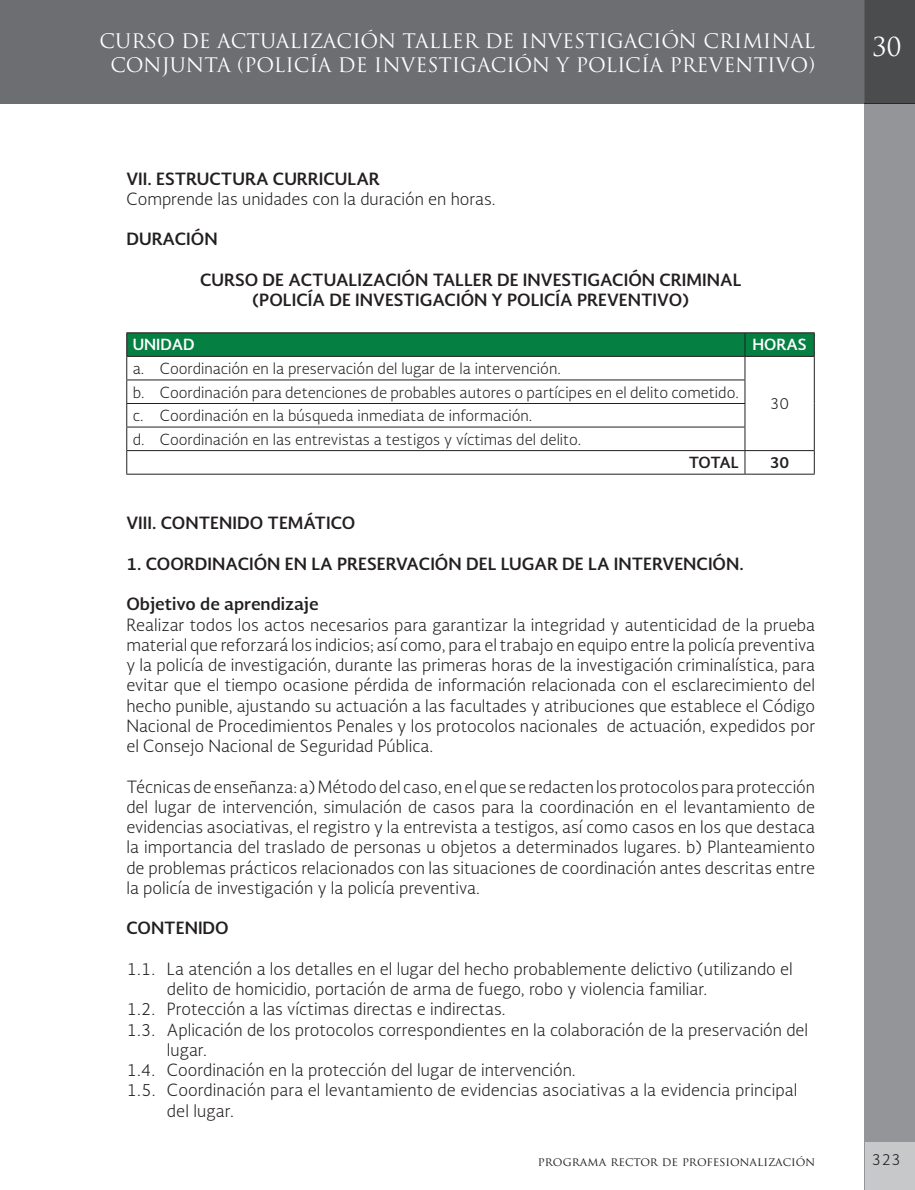
<style>
.page{position:relative;width:915px;height:1190px;background:#fff}
.page>*{position:absolute;margin:0;border:0;box-sizing:border-box;transform-origin:0 0}
.t1{font:25.5px "Trajan Pro";color:#fff}
.t2{font:19.5px/23.4px "Trajan Pro";color:#fff;text-align:center}
.t3{font:300 16.5px/20.2px "Soberana Sans";color:#231f20;text-align:justify}
.t4{font:700 16.5px/20.2px "Soberana Sans";color:#231f20;text-align:center}
.t5{font:300 15px/23.5px "Soberana Sans";color:#231f20}
.t6{font:700 15px "Soberana Sans";color:#fff}
.t7{font:700 15px "Soberana Sans";letter-spacing:-.035em;color:#231f20}
.t8{font:12px "Trajan Pro";color:#231f20}
</style>
<div class="page">
<div style="left:0;top:0;width:864px;height:104px;background:#6d6e71"></div>
<div style="left:864px;top:104px;width:50px;height:1086px;background:#939598"></div>
<div style="left:864px;top:0;width:50px;height:104px;background:#4b4c4d"></div>
<div style="left:865px;top:1142px;width:49px;height:48px;background:#c7c8ca"></div>
<hr style="left:126px;top:332px;width:619px;height:1px;background:#231f20">
<hr style="left:745px;top:332px;width:69px;height:1px;background:#231f20">
<svg style="left:126px;top:333px;width:688px;height:141px"></svg>
<hr style="left:126px;top:474px;width:619px;height:1px;background:#231f20">
<hr style="left:745px;top:474px;width:69px;height:1px;background:#231f20">
<p class="t2" style="left:99px;top:30px;width:717px">CURSO DE ACTUALIZACIÓN TALLER DE INVESTIGACIÓN CRIMINAL<br>CONJUNTA (POLICÍA DE INVESTIGACIÓN Y POLICÍA PREVENTIVO)</p>
<p class="t4" style="left:126px;top:170px;width:255px">VII. ESTRUCTURA CURRICULAR</p>
<p class="t3" style="left:126px;top:190px;width:371px">Comprende las unidades con la duración en horas.</p>
<p class="t4" style="left:126px;top:231px;width:93px">DURACIÓN</p>
<p class="t4" style="left:200px;top:271px;width:543px">CURSO DE ACTUALIZACIÓN TALLER DE INVESTIGACIÓN CRIMINAL (POLICÍA DE INVESTIGACIÓN Y POLICÍA PREVENTIVO)</p>
<p class="t6" style="left:133px;top:339px;width:63px">UNIDAD</p>
<p class="t6" style="left:752px;top:339px;width:56px">HORAS</p>
<p class="t5" style="left:133px;top:358px;width:429px">a. Coordinación en la preservación del lugar de la intervención.</p>
<p class="t5" style="left:769px;top:393px;width:21px">30</p>
<p class="t5" style="left:133px;top:382px;width:607px">b. Coordinación para detenciones de probables autores o partícipes en el delito cometido. c. Coordinación en la búsqueda inmediata de información.<br>d. Coordinación en las entrevistas a testigos y víctimas del delito.</p>
<p class="t7" style="left:688px;top:456px;width:52px">TOTAL</p>
<p class="t7" style="left:769px;top:456px;width:21px">30</p>
<p class="t4" style="left:126px;top:515px;width:230px">VIII. CONTENIDO TEMÁTICO</p>
<p class="t4" style="left:126px;top:555px;width:619px">1. COORDINACIÓN EN LA PRESERVACIÓN DEL LUGAR DE LA INTERVENCIÓN.</p>
<p class="t4" style="left:126px;top:596px;width:194px">Objetivo de aprendizaje</p>
<p class="t3" style="left:126px;top:616px;width:690px">Realizar todos los actos necesarios para garantizar la integridad y autenticidad de la prueba material que reforzará los indicios; así como, para el trabajo en equipo entre la policía preventiva y la policía de investigación, durante las primeras horas de la investigación criminalística, para evitar que el tiempo ocasione pérdida de información relacionada con el esclarecimiento del hecho punible, ajustando su actuación a las facultades y atribuciones que establece el Código Nacional de Procedimientos Penales y los protocolos nacionales de actuación, expedidos por el Consejo Nacional de Seguridad Pública.</p>
<p class="t3" style="left:126px;top:778px;width:690px">Técnicas de enseñanza: a) Método del caso, en el que se redacten los protocolos para protección del lugar de intervención, simulación de casos para la coordinación en el levantamiento de evidencias asociativas, el registro y la entrevista a testigos, así como casos en los que destaca la importancia del traslado de personas u objetos a determinados lugares. b) Planteamiento de problemas prácticos relacionados con las situaciones de coordinación antes descritas entre la policía de investigación y la policía preventiva.</p>
<p class="t4" style="left:126px;top:920px;width:104px">CONTENIDO</p>
<p class="t3" style="left:126px;top:960px;width:668px">1.1. La atención a los detalles en el lugar del hecho probablemente delictivo (utilizando el</p>
<p class="t3" style="left:167px;top:980px;width:542px">delito de homicidio, portación de arma de fuego, robo y violencia familiar.</p>
<p class="t3" style="left:126px;top:1001px;width:381px">1.2. Protección a las víctimas directas e indirectas.</p>
<p class="t3" style="left:126px;top:1021px;width:683px">1.3. Aplicación de los protocolos correspondientes en la colaboración de la preservación del</p>
<p class="t3" style="left:167px;top:1041px;width:41px">lugar.</p>
<p class="t3" style="left:126px;top:1061px;width:451px">1.4. Coordinación en la protección del lugar de intervención.</p>
<p class="t3" style="left:126px;top:1082px;width:672px">1.5. Coordinación para el levantamiento de evidencias asociativas a la evidencia principal</p>
<p class="t3" style="left:167px;top:1102px;width:68px">del lugar.</p>
<p class="t8" style="left:538px;top:1154px;width:279px">programa rector de profesionalización</p>
<h1 class="t1" style="left:872px;top:32px;width:31px">30</h1>
<p class="t5" style="left:871px;top:1149px;width:31px">323</p>
</div>
